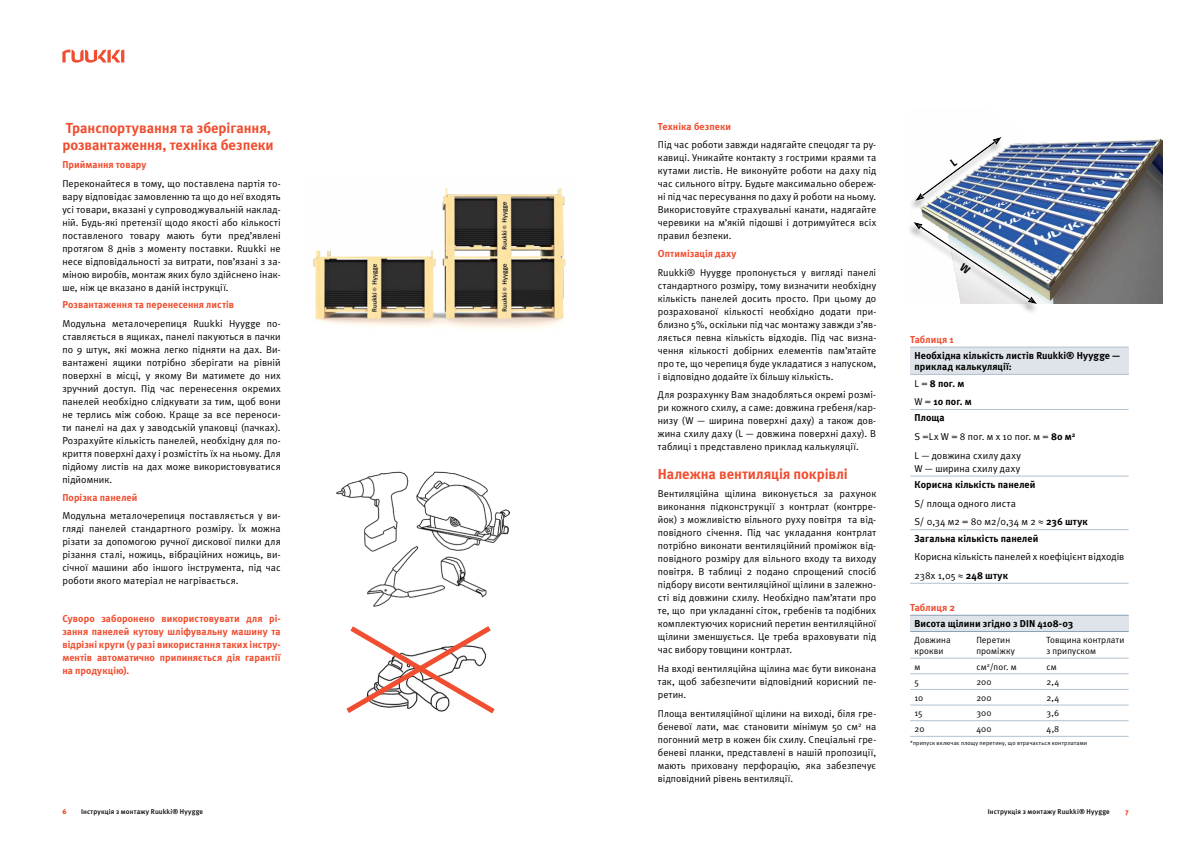
<style>
.page{position:relative;width:1191px;height:842px;background:#fff}
.page>*{position:absolute;margin:0;border:0;box-sizing:border-box;transform-origin:0 0}
.t1{font:14.5px/17px "Meta Bold C";color:#f04e30}
.t2{font:10px/13px "Meta Normal C";letter-spacing:.01em;color:#000;text-align:justify}
.t3{font:10px/13px "Meta Bold C";letter-spacing:.005em;color:#f04e30;text-align:justify}
.t4{font:10px/11px "Meta Bold C";letter-spacing:.005em;color:#000}
.t5{font:9px/11px "Meta Normal C";letter-spacing:.015em;color:#000}
.t6{font:7px "Meta Medium C";letter-spacing:.025em;color:#000}
.t7{font:7px "Meta Black C";color:#f04e30}
.t8{font:6px "Meta Normal C";letter-spacing:.03em;color:#000}
.s1{font-family:"Meta Normal C"}
.s2{font-family:"Meta Bold C"}
</style>
<div class="page">
<img style="left:1049px;top:138px;width:113px;height:165px">
<svg style="left:346px;top:626px;width:149px;height:88px"></svg>
<img style="left:336px;top:472px;width:173px;height:135px">
<img style="left:313px;top:188px;width:253px;height:141px">
<svg style="left:62px;top:50px;width:62px;height:13px"></svg>
<div style="left:910px;top:347px;width:218px;height:27px;background:#dfe4ea"></div>
<hr style="left:910px;top:347px;width:218px;height:1px;background:#b2c1ce">
<hr style="left:910px;top:374px;width:218px;height:1px;background:#b2c1ce">
<hr style="left:910px;top:409px;width:218px;height:1px;background:#b2c1ce">
<hr style="left:910px;top:476px;width:218px;height:1px;background:#b2c1ce">
<hr style="left:910px;top:529px;width:218px;height:1px;background:#b2c1ce">
<hr style="left:910px;top:583px;width:218px;height:1px;background:#b2c1ce">
<div style="left:910px;top:615px;width:218px;height:16px;background:#dfe4ea"></div>
<hr style="left:910px;top:615px;width:62px;height:1px;background:#8aa2b5">
<hr style="left:972px;top:615px;width:70px;height:1px;background:#8aa2b5">
<hr style="left:1042px;top:615px;width:86px;height:1px;background:#8aa2b5">
<hr style="left:910px;top:658px;width:62px;height:1px;background:#b2c1ce">
<hr style="left:972px;top:658px;width:70px;height:1px;background:#b2c1ce">
<hr style="left:1042px;top:658px;width:86px;height:1px;background:#b2c1ce">
<hr style="left:910px;top:689px;width:62px;height:1px;background:#b2c1ce">
<hr style="left:972px;top:689px;width:70px;height:1px;background:#b2c1ce">
<hr style="left:1042px;top:689px;width:86px;height:1px;background:#b2c1ce">
<hr style="left:910px;top:720px;width:62px;height:1px;background:#b2c1ce">
<hr style="left:972px;top:720px;width:70px;height:1px;background:#b2c1ce">
<hr style="left:1042px;top:720px;width:86px;height:1px;background:#b2c1ce">
<hr style="left:910px;top:674px;width:62px;height:1px;background:#b2c1ce">
<hr style="left:972px;top:674px;width:70px;height:1px;background:#b2c1ce">
<hr style="left:1042px;top:674px;width:86px;height:1px;background:#b2c1ce">
<hr style="left:910px;top:705px;width:62px;height:1px;background:#b2c1ce">
<hr style="left:972px;top:705px;width:70px;height:1px;background:#b2c1ce">
<hr style="left:1042px;top:705px;width:86px;height:1px;background:#b2c1ce">
<hr style="left:910px;top:736px;width:62px;height:1px;background:#b2c1ce">
<hr style="left:972px;top:736px;width:70px;height:1px;background:#b2c1ce">
<hr style="left:1042px;top:736px;width:86px;height:1px;background:#b2c1ce">
<hr style="left:910px;top:631px;width:62px;height:1px;background:#8aa2b5">
<hr style="left:972px;top:631px;width:70px;height:1px;background:#8aa2b5">
<hr style="left:1042px;top:631px;width:86px;height:1px;background:#8aa2b5">
<img style="left:910px;top:137px;width:139px;height:170px">
<h1 class="t1" style="left:62px;top:120px;width:213px">Транспортування та зберігання, розвантаження, техніка безпеки</h1>
<p class="t3" style="left:62px;top:158px;width:86px">Приймання товару</p>
<p class="t2" style="left:62px;top:177px;width:220px">Переконайтеся в тому, що поставлена партія то&shy;вару відповідає замовленню та що до неї входять усі товари, вказані у супроводжувальній наклад&shy;ній. Будь-які претензії щодо якості або кількості поставленого товару мають бути пред’явлені протягом 8 днів з моменту поставки. Ruukki не несе відповідальності за витрати, пов’язані з за&shy;міною виробів, монтаж яких було здійснено інак&shy;ше, ніж це вказано в даній інструкції.</p>
<p class="t3" style="left:62px;top:298px;width:173px">Розвантаження та перенесення листів</p>
<p class="t2" style="left:62px;top:317px;width:220px">Модульна металочерепиця Ruukki Hyygge по&shy;ставляється в ящиках, панелі пакуються в пачки по 9 штук, які можна легко підняти на дах. Ви&shy;вантажені ящики потрібно зберігати на рівній поверхні в місці, у якому Ви матимете до них зручний доступ. Під час перенесення окремих панелей необхідно слідкувати за тим, щоб вони не терлись між собою. Краще за все переноси&shy;ти панелі на дах у заводській упаковці (пачках).<br>Розрахуйте кількість панелей, необхідну для по&shy;криття поверхні даху і розмістіть їх на ньому. Для підйому листів на дах може використовуватися підйомник.</p>
<p class="t3" style="left:62px;top:491px;width:77px">Порізка панелей</p>
<p class="t2" style="left:62px;top:509px;width:220px">Модульна металочерепиця поставляється у ви&shy;гляді панелей стандартного розміру. Їх можна різати за допомогою ручної дискової пилки для різання сталі, ножиць, вібраційних ножиць, ви&shy;січної машини або іншого інструмента, під час роботи якого матеріал не нагрівається.</p>
<p class="t3" style="left:62px;top:612px;width:220px">Суворо заборонено використовувати для рі&shy;зання панелей кутову шліфувальну машину та відрізні круги (у разі використання таких інстру&shy;ментів автоматично припиняється дія гарантії на продукцію).</p>
<p class="t3" style="left:658px;top:120px;width:75px">Техніка безпеки</p>
<p class="t2" style="left:658px;top:138px;width:220px">Під час роботи завжди надягайте спецодяг та ру&shy;кавиці. Уникайте контакту з гострими краями та кутами листів. Не виконуйте роботи на даху під час сильного вітру. Будьте максимально обереж&shy;ні під час пересування по даху й роботи на ньому.<br>Використовуйте страхувальні канати, надягайте черевики на м’якій підошві і дотримуйтеся всіх правил безпеки.</p>
<p class="t3" style="left:658px;top:247px;width:80px">Оптимізація даху</p>
<p class="t2" style="left:658px;top:266px;width:220px">Ruukki® Hyygge пропонується у вигляді панелі стандартного розміру, тому визначити необхідну кількість панелей досить просто. При цьому до розрахованої кількості необхідно додати при&shy;близно 5%, оскільки під час монтажу завжди з’яв&shy;ляється певна кількість відходів. Під час визна&shy;чення кількості добірних елементів пам’ятайте про те, що черепиця буде укладатися з напуском, і відповідно додайте їх більшу кількість.</p>
<p class="t2" style="left:658px;top:388px;width:220px">Для розрахунку Вам знадобляться окремі розмі&shy;ри кожного схилу, а саме: довжина гребеня/кар&shy;низу (W — ширина поверхні даху) а також дов&shy;жина схилу даху (L — довжина поверхні даху). В таблиці 1 представлено приклад калькуляції.</p>
<h1 class="t1" style="left:658px;top:465px;width:191px">Належна вентиляція покрівлі</h1>
<p class="t2" style="left:658px;top:487px;width:220px">Вентиляційна щілина виконується за рахунок виконання підконструкції з контрлат (контрре&shy;йок) з можливістю вільного руху повітря та від&shy;повідного січення. Під час укладання контрлат потрібно виконати вентиляційний проміжок від&shy;повідного розміру для вільного входу та виходу повітря. В таблиці 2 подано спрощений спосіб підбору висоти вентиляційної щілини в залежно&shy;сті від довжини схилу. Необхідно пам’ятати про те, що при укладанні сіток, гребенів та подібних комплектуючих корисний перетин вентиляційної щілини зменшується. Це треба враховувати під час вибору товщини контрлат.</p>
<p class="t2" style="left:658px;top:662px;width:220px">На вході вентиляційна щілина має бути виконана так, щоб забезпечити відповідний корисний пе&shy;ретин.</p>
<p class="t2" style="left:658px;top:707px;width:220px">Площа вентиляційної щілини на виході, біля гре&shy;беневої лати, має становити мінімум 50 см<sup>2</sup> на погонний метр в кожен бік схилу. Спеціальні гре&shy;беневі планки, представлені в нашій пропозиції, мають приховану перфорацію, яка забезпечує відповідний рівень вентиляції.</p>
<p class="t3" style="left:910px;top:332px;width:45px">Таблиця 1</p>
<p class="t4" style="left:914px;top:350px;width:207px">Необхідна кількість листів Ruukki® Hyygge — приклад калькуляції:</p>
<p class="t4" style="left:914px;top:374px;width:59px;line-height:18.7px"><span class="s1">L =</span> 8 пог. м<br><span class="s1">W =</span> 10 пог. м</p>
<p class="t4" style="left:914px;top:412px;width:32px">Площа</p>
<p class="t2" style="left:914px;top:427px;width:162px;line-height:18.7px">S =Lх W = 8 пог. м х 10 пог. м = <span class="s2">80 м</span><sup>2<br></sup>L — довжина схилу даху</p>
<p class="t2" style="left:914px;top:462px;width:107px">W — ширина схилу даху</p>
<p class="t4" style="left:914px;top:479px;width:122px">Корисна кількість панелей</p>
<p class="t2" style="left:914px;top:494px;width:175px;line-height:18.7px">S/ площа одного листа<br>S/ 0,34 м2 = 80 м2/0,34 м 2 ≈ <span class="s2">236 штук</span></p>
<p class="t4" style="left:914px;top:533px;width:125px">Загальна кількість панелей</p>
<p class="t2" style="left:914px;top:547px;width:211px;line-height:18.7px">Корисна кількість панелей х коефіцієнт відходів<br>238х 1,05 ≈ <span class="s2">248 штук</span></p>
<p class="t3" style="left:910px;top:601px;width:46px">Таблиця 2</p>
<p class="t4" style="left:914px;top:618px;width:160px">Висота щілини згідно з DIN 4108-03</p>
<p class="t5" style="left:914px;top:634px;width:38px">Довжина крокви</p>
<p class="t5" style="left:976px;top:634px;width:40px">Перетин проміжку</p>
<p class="t5" style="left:1046px;top:634px;width:79px">Товщина контрлати з припуском</p>
<p class="t5" style="left:914px;top:661px;width:7px">м</p>
<p class="t5" style="left:976px;top:661px;width:42px">см<sup>2</sup>/пог. м</p>
<p class="t5" style="left:1046px;top:661px;width:12px">см</p>
<p class="t5" style="left:914px;top:676px;width:6px">5</p>
<p class="t5" style="left:976px;top:676px;width:17px">200</p>
<p class="t5" style="left:1046px;top:676px;width:14px">2,4</p>
<p class="t5" style="left:914px;top:692px;width:10px">10</p>
<p class="t5" style="left:976px;top:692px;width:17px">200</p>
<p class="t5" style="left:1046px;top:692px;width:14px">2,4</p>
<p class="t5" style="left:914px;top:708px;width:10px">15</p>
<p class="t5" style="left:976px;top:708px;width:17px">300</p>
<p class="t5" style="left:1046px;top:708px;width:14px">3,6</p>
<p class="t5" style="left:914px;top:723px;width:11px">20</p>
<p class="t5" style="left:976px;top:723px;width:17px">400</p>
<p class="t5" style="left:1046px;top:723px;width:14px">4,8</p>
<p class="t8" style="left:910px;top:740px;width:178px">*припуск включає площу перетину, що втрачається контрлатами</p>
<p class="t7" style="left:62px;top:807px;width:6px">6</p>
<p class="t6" style="left:81px;top:807px;width:124px">Інструкція з монтажу Ruukki® Hyygge</p>
<p class="t6" style="left:987px;top:807px;width:124px">Інструкція з монтажу Ruukki® Hyygge</p>
<p class="t7" style="left:1125px;top:807px;width:5px">7</p>
</div>
